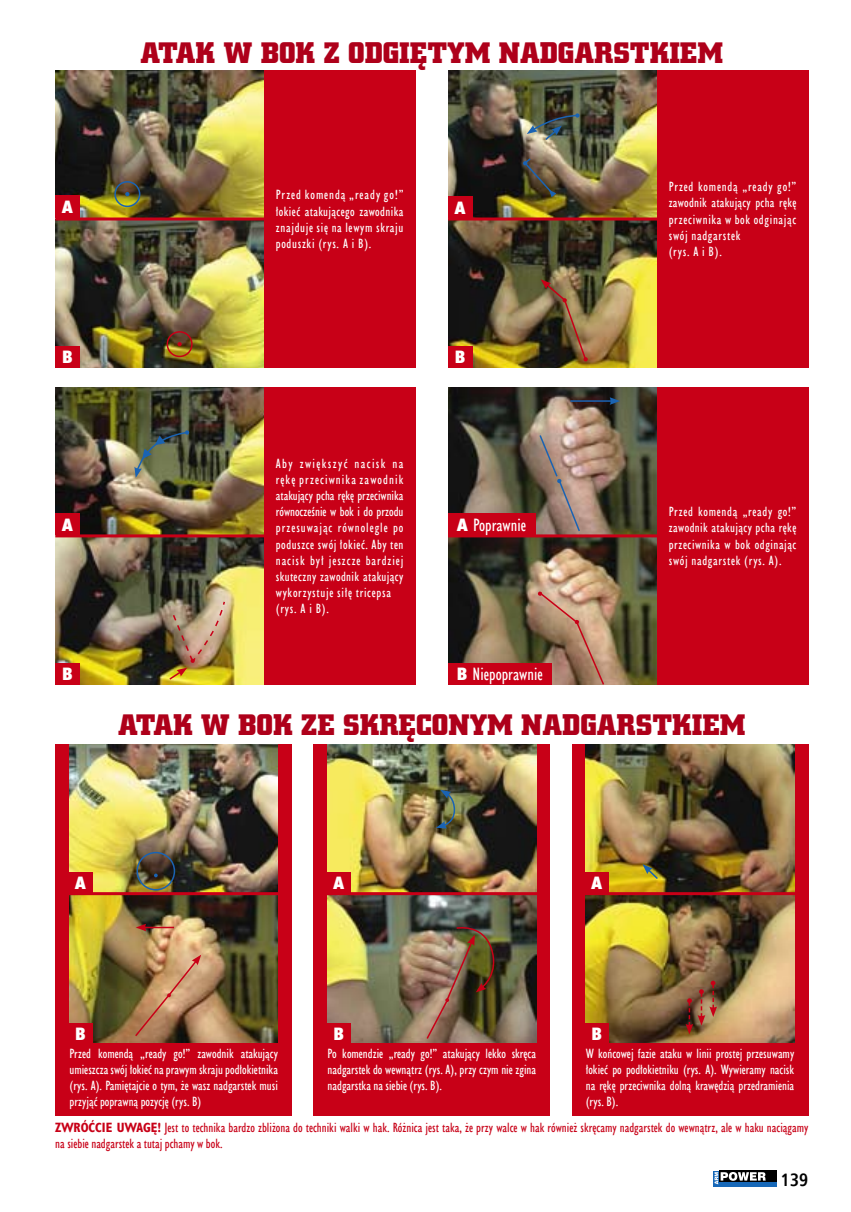
<style>
.page{position:relative;width:851px;height:1212px;background:#fff}
.page>*{position:absolute;margin:0;border:0;box-sizing:border-box;transform-origin:0 0}
.t1{font:30px "Square Slab 711 Bd EU";color:#ae001a}
.t2{font:18px "Humanst 521 Cn EU";color:#fff}
.t3{font:18px "Humanst 521 X Bd Cn EU";color:#fff}
.t4{font:700 18px "Humnst 777 Cn EU";color:#000}
.t5{font:13.5px/16.2px "Humanst 521 Cn EU";letter-spacing:.04em;color:#fff;text-align:justify}
.t6{font:13.5px/16.2px "Humanst 521 Cn EU";color:#c80017}
.s1{font-family:"Humanst 521 X Bd Cn EU"}
.s2{font-weight:700}
</style>
<div class="page">
<div style="left:713px;top:1171px;width:63px;height:15px;background:#1667b7"></div>
<div style="left:719px;top:1171px;width:57px;height:11px;background:#000"></div>
<svg style="left:714px;top:1172px;width:51px;height:12px"></svg>
<div style="left:55px;top:70px;width:360px;height:298px;background:#c80017"></div>
<div style="left:448px;top:70px;width:360px;height:298px;background:#c80017"></div>
<img style="left:55px;top:70px;width:209px;height:298px">
<img style="left:448px;top:70px;width:208px;height:298px">
<hr style="left:55px;top:217px;width:212px;height:3px;background:#c80017">
<hr style="left:448px;top:217px;width:211px;height:3px;background:#c80017">
<div style="left:55px;top:196px;width:24px;height:22px;background:#c80017"></div>
<div style="left:55px;top:347px;width:24px;height:21px;background:#c80017"></div>
<div style="left:448px;top:197px;width:24px;height:21px;background:#c80017"></div>
<div style="left:448px;top:347px;width:24px;height:21px;background:#c80017"></div>
<div style="left:114px;top:181px;width:26px;height:26px;border:2px solid #1a63b3;border-radius:50%"></div>
<svg style="left:125px;top:192px;width:4px;height:4px"></svg>
<div style="left:166px;top:331px;width:27px;height:26px;border:2px solid #c80017;border-radius:50%"></div>
<svg style="left:177px;top:342px;width:5px;height:4px"></svg>
<svg style="left:526px;top:113px;width:53px;height:29px;background:#60695c"></svg>
<svg style="left:523px;top:157px;width:33px;height:40px"></svg>
<svg style="left:540px;top:279px;width:47px;height:82px;background:#624d33"></svg>
<div style="left:55px;top:387px;width:360px;height:298px;background:#c80017"></div>
<div style="left:448px;top:387px;width:360px;height:298px;background:#c80017"></div>
<img style="left:55px;top:387px;width:209px;height:147px">
<img style="left:55px;top:537px;width:209px;height:148px">
<img style="left:448px;top:387px;width:208px;height:298px">
<hr style="left:448px;top:534px;width:209px;height:3px;background:#c80017">
<div style="left:55px;top:514px;width:24px;height:21px;background:#c80017"></div>
<div style="left:55px;top:664px;width:24px;height:21px;background:#c80017"></div>
<div style="left:448px;top:514px;width:87px;height:21px;background:#c80017"></div>
<div style="left:448px;top:664px;width:103px;height:21px;background:#c80017"></div>
<svg style="left:134px;top:430px;width:55px;height:48px;background:#5e6850"></svg>
<img style="left:168px;top:600px;width:58px;height:81px">
<svg style="left:537px;top:591px;width:68px;height:94px;background:#ad7e67"></svg>
<svg style="left:538px;top:433px;width:43px;height:100px;background:#9f877c"></svg>
<hr style="left:570px;top:400px;width:42px;height:2px;background:#1a63b3">
<svg style="left:609px;top:397px;width:11px;height:8px"></svg>
<div style="left:55px;top:744px;width:237px;height:372px;background:#c80017"></div>
<img style="left:69px;top:744px;width:209px;height:298px">
<div style="left:313px;top:744px;width:237px;height:372px;background:#c80017"></div>
<img style="left:327px;top:744px;width:209px;height:298px">
<div style="left:571px;top:744px;width:237px;height:372px;background:#c80017"></div>
<img style="left:585px;top:744px;width:209px;height:298px">
<hr style="left:63px;top:892px;width:216px;height:3px;background:#c80017">
<hr style="left:324px;top:892px;width:216px;height:3px;background:#c80017">
<hr style="left:581px;top:892px;width:216px;height:3px;background:#c80017">
<div style="left:68px;top:872px;width:25px;height:21px;background:#c80017"></div>
<div style="left:68px;top:1023px;width:25px;height:21px;background:#c80017"></div>
<div style="left:326px;top:872px;width:25px;height:21px;background:#c80017"></div>
<div style="left:326px;top:1023px;width:25px;height:21px;background:#c80017"></div>
<div style="left:584px;top:872px;width:24px;height:21px;background:#c80017"></div>
<div style="left:584px;top:1023px;width:24px;height:21px;background:#c80017"></div>
<div style="left:136px;top:852px;width:39px;height:38px;border:2px solid #1a63b3;border-radius:50%"></div>
<svg style="left:154px;top:873px;width:4px;height:4px"></svg>
<hr style="left:144px;top:927px;width:30px;height:1px;background:#c80017">
<svg style="left:136px;top:924px;width:10px;height:7px"></svg>
<img style="left:134px;top:955px;width:67px;height:83px">
<svg style="left:436px;top:790px;width:20px;height:38px"></svg>
<img style="left:425px;top:923px;width:76px;height:117px">
<svg style="left:642px;top:864px;width:17px;height:17px"></svg>
<svg style="left:685px;top:981px;width:32px;height:53px;background:#8b593f"></svg>
<h1 class="t1" style="left:140px;top:34px;width:584px">ATAK W BOK Z ODGIĘTYM NADGARSTKIEM</h1>
<h2 class="t3" style="left:62px;top:196px;width:12px">A</h2>
<p class="t5" style="left:276px;top:187px;width:129px">Przed komendą „ready go!” łokieć atakującego zawodnika znajduje się na lewym skraju poduszki (rys. A i B).</p>
<p class="t5" style="left:668px;top:179px;width:129px;text-align:left">Przed komendą „ready go!” zawodnik atakujący pcha rękę przeciwnika w bok odginając swój nadgarstek<br>(rys. A i B).</p>
<h2 class="t3" style="left:455px;top:196px;width:12px">A</h2>
<h2 class="t3" style="left:62px;top:346px;width:12px">B</h2>
<h2 class="t3" style="left:455px;top:346px;width:12px">B</h2>
<h2 class="t3" style="left:62px;top:513px;width:12px">A</h2>
<p class="t5" style="left:276px;top:455px;width:129px;text-align:left">Aby zwiększyć nacisk na rękę przeciwnika zawodnik atakujący pcha rękę przeciwnika równocześnie w bok i do przodu przesuwając równolegle po poduszce swój łokieć. Aby ten nacisk był jeszcze bardziej skuteczny zawodnik atakujący wykorzystuje siłę tricepsa (rys. A i B).</p>
<h2 class="t2" style="left:457px;top:514px;width:71px"><span class="s1">A</span> Poprawnie</h2>
<p class="t5" style="left:668px;top:504px;width:129px">Przed komendą „ready go!” zawodnik atakujący pcha rękę przeciwnika w bok odginając swój nadgarstek (rys. A).</p>
<h2 class="t3" style="left:62px;top:663px;width:12px">B</h2>
<h2 class="t2" style="left:456px;top:664px;width:88px"><span class="s1">B</span> Niepoprawnie</h2>
<h1 class="t1" style="left:118px;top:706px;width:629px">ATAK W BOK ZE SKRĘCONYM NADGARSTKIEM</h1>
<h2 class="t3" style="left:75px;top:871px;width:12px">A</h2>
<h2 class="t3" style="left:333px;top:871px;width:12px">A</h2>
<h2 class="t3" style="left:591px;top:871px;width:12px">A</h2>
<h2 class="t3" style="left:75px;top:1022px;width:12px">B</h2>
<h2 class="t3" style="left:333px;top:1022px;width:12px">B</h2>
<h2 class="t3" style="left:591px;top:1022px;width:12px">B</h2>
<p class="t5" style="left:69px;top:1045px;width:210px">Przed komendą „ready go!” zawodnik atakujący umieszcza swój łokieć na prawym skraju podłokietnika (rys. A). Pamiętajcie o tym, że wasz nadgarstek musi przyjąć poprawną pozycję (rys. B)</p>
<p class="t5" style="left:327px;top:1045px;width:210px">Po komendzie „ready go!” atakujący lekko skręca nadgarstek do wewnątrz (rys. A), przy czym nie zgina nadgarstka na siebie (rys. B).</p>
<p class="t5" style="left:585px;top:1045px;width:210px">W końcowej fazie ataku w linii prostej przesuwamy łokieć po podłokietniku (rys. A). Wywieramy nacisk na rękę przeciwnika dolną krawędzią przedramienia (rys. B).</p>
<p class="t6" style="left:55px;top:1119px;width:754px"><span class="s2">ZWRÓĆCIE UWAGĘ!</span> Jest to technika bardzo zbliżona do techniki walki w hak. Różnica jest taka, że przy walce w hak również skręcamy nadgarstek do wewnątrz, ale w haku naciągamy na siebie nadgarstek a tutaj pchamy w bok.</p>
<h2 class="t4" style="left:780px;top:1169px;width:29px">139</h2>
</div>
